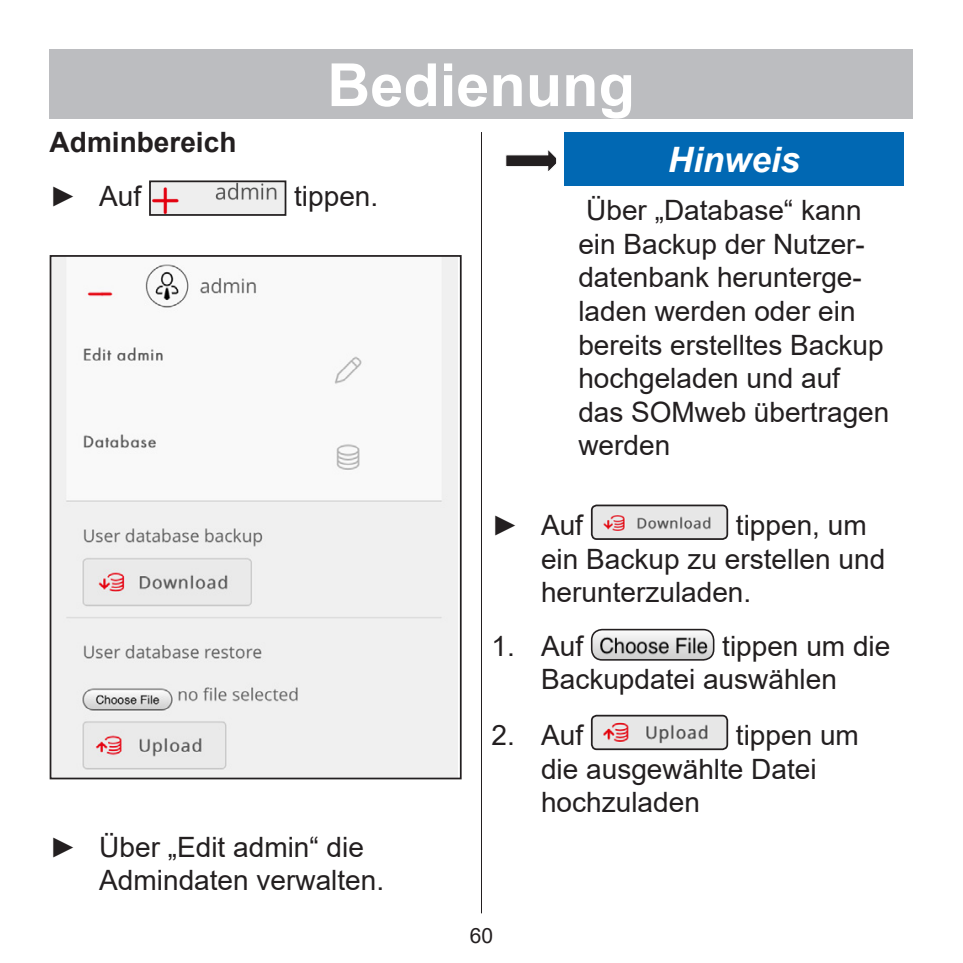
<style>
.page{position:relative;width:963px;height:963px;background:#fff}
.page>*{position:absolute;margin:0;border:0;box-sizing:border-box;transform-origin:0 0}
.t1{font:700 59.5px "Arial";color:#fff}
.t2{font:italic 700 35px "Arial";color:#fff}
.t3{font:28px/33.6px "Arial";color:#231f20}
.t4{font:700 28px "Arial";color:#231f20}
.t5{font:21px "Arial";color:#231f20}
</style>
<div class="page">
<hr style="left:481px;top:132px;width:1px;height:781px;background:#231f20">
<div style="left:49px;top:50px;width:863px;height:69px;background:#bcbdc0"></div>
<div style="left:564px;top:132px;width:339px;height:54px;background:#0168b3"></div>
<svg style="left:505px;top:150px;width:51px;height:21px"></svg>
<img style="left:591px;top:507px;width:134px;height:31px">
<div style="left:591px;top:504px;width:137px;height:36px;border:2px solid #231f20;border-radius:5px"></div>
<img style="left:591px;top:631px;width:122px;height:28px">
<div style="left:591px;top:628px;width:123px;height:32px;border:2px solid #231f20;border-radius:10px"></div>
<img style="left:591px;top:717px;width:134px;height:31px">
<div style="left:591px;top:714px;width:137px;height:36px;border:2px solid #231f20;border-radius:5px"></div>
<img style="left:152px;top:183px;width:131px;height:30px">
<div style="left:149px;top:180px;width:137px;height:36px;border:2px solid #231f20"></div>
<img style="left:53px;top:258px;width:404px;height:518px">
<div style="left:50px;top:255px;width:411px;height:524px;border:2px solid #231f20"></div>
<h1 class="t1" style="left:327px;top:43px;width:309px">Bedienung</h1>
<p class="t4" style="left:50px;top:123px;width:188px">Adminbereich</p>
<p class="t3" style="left:50px;top:179px;width:93px">► Auf</p>
<p class="t3" style="left:294px;top:179px;width:86px">tippen.</p>
<p class="t3" style="left:99px;top:829px;width:286px;text-indent:-50px">► Über „Edit admin“ die<br>Admindaten verwalten.</p>
<p class="t2" style="left:667px;top:136px;width:134px">Hinweis</p>
<p class="t3" style="left:578px;top:193px;width:312px">Über „Database“ kann ein Backup der Nutzer&shy;datenbank herunterge&shy;laden werden oder ein bereits erstelltes Backup hochgeladen und auf das SOMweb übertragen werden</p>
<p class="t3" style="left:491px;top:508px;width:93px">► Auf</p>
<p class="t3" style="left:541px;top:508px;width:345px;text-indent:195px">tippen, um ein Backup zu erstellen und herunterzuladen.</p>
<p class="t3" style="left:491px;top:628px;width:93px">1. Auf</p>
<p class="t3" style="left:541px;top:628px;width:351px;text-indent:181px">tippen um die<br>Backupdatei auswählen</p>
<p class="t3" style="left:491px;top:718px;width:93px">2. Auf</p>
<p class="t3" style="left:541px;top:718px;width:319px;text-indent:195px">tippen um die ausgewählte Datei hochzuladen</p>
<p class="t5" style="left:470px;top:921px;width:25px">60</p>
</div>
